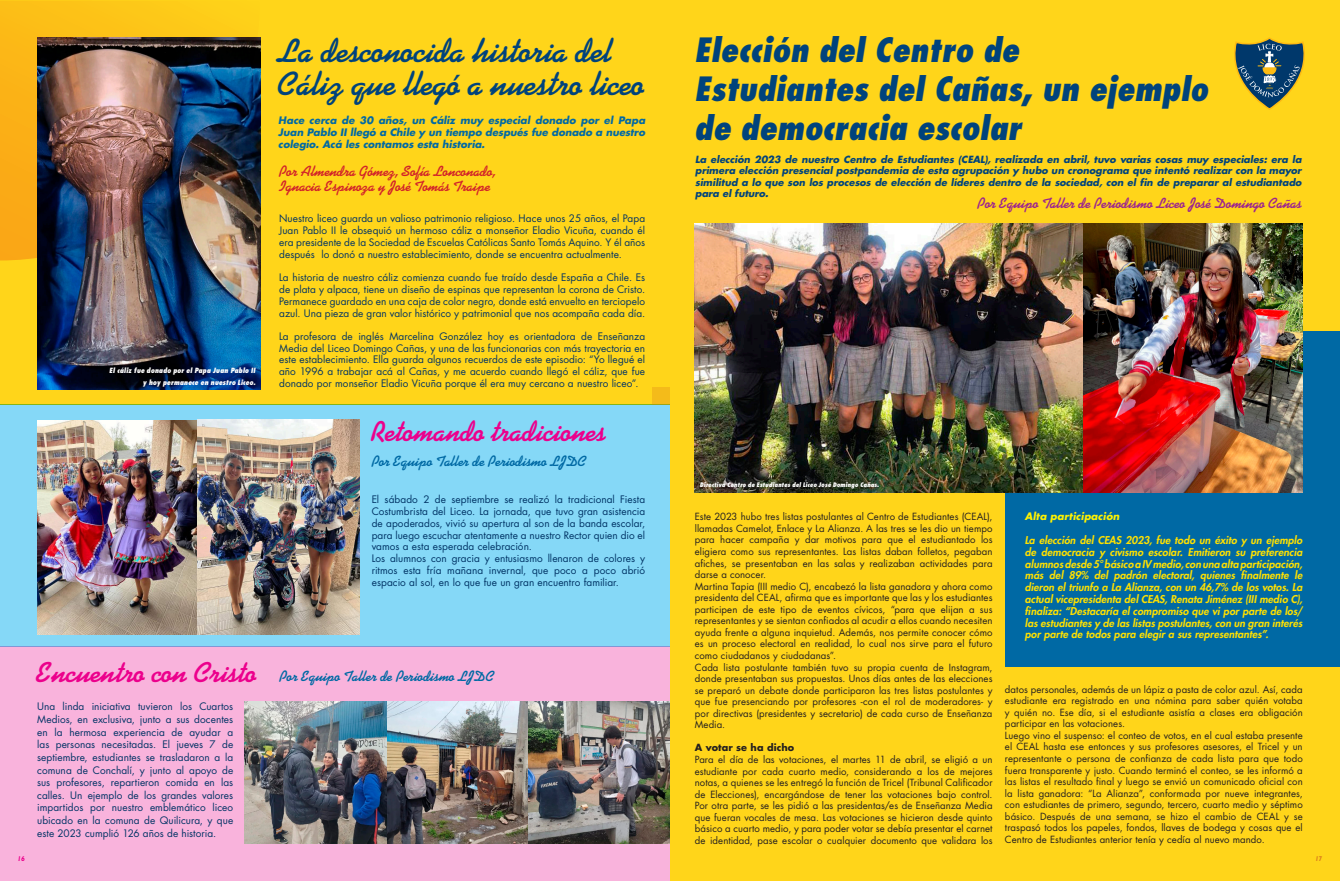
<style>
.page{position:relative;width:1340px;height:881px;background:#fff}
.page>*{position:absolute;margin:0;border:0;box-sizing:border-box;transform-origin:0 0}
.t1{font:700 33.86px "Kaufmann Std";color:#00437c}
.t2{font:italic 800 condensed 32.55px/39.1px "Futura Std";color:#00437c}
.t3{font:700 28.88px "Kaufmann Std";color:#ec008c}
.t4{font:700 14.79px/14.9px "Kaufmann Std";color:#d2232a}
.t5{font:700 14.79px "Kaufmann Std";color:#0069a4}
.t6{font:700 14.79px "Kaufmann Std";color:#9c248f}
.t7{font:italic 800 10.5px/11.8px "Futura Std";letter-spacing:.01em;color:#ffe100;text-align:justify}
.t8{font:10.06px/11.8px "Futura Std";letter-spacing:.005em;color:#003365;text-align:justify}
.El_Tomasino_II_Sin_T{font:italic 700 10.06px/12.1px "Futura Std";color:#0069a4;text-align:justify}
.t9{font:italic 700 10.06px "Futura Std";letter-spacing:.01em;color:#fff200}
.t10{font:9.62px/11.5px "Futura Std";letter-spacing:.005em;color:#231f20;text-align:justify}
.El_Tomasino_II_Sin_T-2{font:italic 700 9.62px/11.5px "Futura Std";color:#00437c;text-align:justify}
.t11{font:700 9.62px "Futura Std";letter-spacing:.01em;color:#231f20}
.El_Tomasino_II_Sin_T-3{font:italic 800 condensed 7px/11.4px "Futura Std";letter-spacing:.015em;color:#fff;text-align:right}
.El_Tomasino_II_Sin_T-4{font:italic 700 7px "Gill Sans Std";color:#ec008c}
.El_Tomasino_II_Sin_T-5{font:italic 700 7px "Gill Sans Std";color:#da7d1a}
.El_Tomasino_II_Sin_T-6{font:italic 800 condensed 6.12px "Futura Std";letter-spacing:.015em;color:#fff}
.s1{font-size:9.62px}
</style>
<div class="page">
<div style="left:0;top:0;width:670px;height:404px;background:#ffd51a"></div>
<div style="left:0;top:404px;width:670px;height:242px;background:#85d8f7"></div>
<div style="left:0;top:646px;width:670px;height:235px;background:#f9b3dc"></div>
<div style="left:670px;top:0;width:669px;height:881px;background:#ffd51a"></div>
<div style="left:652px;top:387px;width:18px;height:17px;background:#f4bb1a"></div>
<img style="left:37px;top:260px;width:223px;height:130px">
<div style="left:1005px;top:332px;width:334px;height:335px;background:#0069a4"></div>
<img style="left:694px;top:223px;width:608px;height:269px">
<img style="left:245px;top:702px;width:425px;height:141px">
<img style="left:37px;top:419px;width:322px;height:216px">
<img style="left:0;top:0;width:260px;height:260px">
<svg style="left:1234px;top:37px;width:70px;height:73px"></svg>
<p class="El_Tomasino_II_Sin_T-3" style="left:109px;top:365px;width:148px">El cáliz fue donado por el Papa Juan Pablo II y hoy permanece en nuestro Liceo.</p>
<p class="t1" style="left:278px;top:30px;width:335px">La desconocida historia del</p>
<p class="t1" style="left:278px;top:64px;width:368px">Cáliz que llegó a nuestro liceo</p>
<p class="El_Tomasino_II_Sin_T" style="left:278px;top:114px;width:368px">Hace cerca de 30 años, un Cáliz muy especial donado por el Papa Juan Pablo II llegó a Chile y un tiempo después fue donado a nuestro colegio. Acá les contamos esta historia<span class="s1">.</span></p>
<p class="t4" style="left:279px;top:164px;width:218px">Por Almendra Gómez, Sofía Lonconado,<br>Ignacia Espinoza y José Tomás Traipe</p>
<p class="t8" style="left:279px;top:212px;width:367px">Nuestro liceo guarda un valioso patrimonio religioso. Hace unos 25 años, el Papa Juan Pablo II le obsequió un hermoso cáliz a monseñor Eladio Vicuña, cuando él era presidente de la Sociedad de Escuelas Católicas Santo Tomás Aquino. Y él años después lo donó a nuestro establecimiento, donde se encuentra actualmente.</p>
<p class="t8" style="left:279px;top:272px;width:367px">La historia de nuestro cáliz comienza cuando fue traído desde España a Chile. Es de plata y alpaca, tiene un diseño de espinas que representan la corona de Cristo.<br>Permanece guardado en una caja de color negro, donde está envuelto en terciopelo azul. Una pieza de gran valor histórico y patrimonial que nos acompaña cada día.</p>
<p class="t8" style="left:279px;top:330px;width:367px">La profesora de inglés Marcelina González hoy es orientadora de Enseñanza Media del Liceo Domingo Cañas, y una de las funcionarias con más trayectoria en este establecimiento. Ella guarda algunos recuerdos de este episodio: “Yo llegué el año 1996 a trabajar acá al Cañas, y me acuerdo cuando llegó el cáliz, que fue donado por monseñor Eladio Vicuña porque él era muy cercano a nuestro liceo”.</p>
<p class="t3" style="left:372px;top:414px;width:236px">Retomando tradiciones</p>
<p class="t5" style="left:372px;top:452px;width:216px">Por Equipo Taller de Periodismo LJDC</p>
<p class="t8" style="left:372px;top:493px;width:275px">El sábado 2 de septiembre se realizó la tradicional Fiesta Costumbrista del Liceo. La jornada, que tuvo gran asistencia de apoderados, vivió su apertura al son de la banda escolar, para luego escuchar atentamente a nuestro Rector quien dio el vamos a esta esperada celebración.</p>
<p class="t8" style="left:372px;top:552px;width:275px">Los alumnos con gracia y entusiasmo llenaron de colores y ritmos esta fría mañana invernal, que poco a poco abrió espacio al sol, en lo que fue un gran encuentro familiar.</p>
<p class="t3" style="left:37px;top:655px;width:221px">Encuentro con Cristo</p>
<p class="t8" style="left:37px;top:700px;width:197px;line-height:12.7px">Una linda iniciativa tuvieron los Cuartos Medios, en exclusiva, junto a sus docentes en la hermosa experiencia de ayudar a las personas necesitadas. El jueves 7 de septiembre, estudiantes se trasladaron a la comuna de Conchalí, y junto al apoyo de sus profesores, repartieron comida en las calles. Un ejemplo de los grandes valores impartidos por nuestro emblemático liceo ubicado en la comuna de Quilicura, y que este 2023 cumplió 126 años de historia.</p>
<p class="t5" style="left:279px;top:667px;width:216px">Por Equipo Taller de Periodismo LJDC</p>
<p class="t2" style="left:694px;top:31px;width:326px">Elección del Centro de</p>
<p class="t2" style="left:694px;top:70px;width:515px">Estudiantes del Cañas, un ejemplo de democracia escolar</p>
<p class="El_Tomasino_II_Sin_T-2" style="left:695px;top:153px;width:608px">La elección 2023 de nuestro Centro de Estudiantes (CEAL), realizada en abril, tuvo varias cosas muy especiales: era la primera elección presencial postpandemia de esta agrupación y hubo un cronograma que intentó realizar con la mayor similitud a lo que son los procesos de elección de líderes dentro de la sociedad, con el fin de preparar al estudiantado para el futuro.</p>
<p class="t6" style="left:977px;top:194px;width:325px">Por Equipo Taller de Periodismo Liceo José Domingo Cañas</p>
<p class="El_Tomasino_II_Sin_T-6" style="left:699px;top:481px;width:181px">Directiva Centro de Estudiantes del Liceo José Domingo Cañas.</p>
<p class="t10" style="left:694px;top:511px;width:299px">Este 2023 hubo tres listas postulantes al Centro de Estudiantes (CEAL), llamadas Camelot, Enlace y La Alianza. A las tres se les dio un tiempo para hacer campaña y dar motivos para que el estudiantado los eligiera como sus representantes. Las listas daban folletos, pegaban afiches, se presentaban en las salas y realizaban actividades para darse a conocer.</p>
<p class="t10" style="left:694px;top:580px;width:299px">Martina Tapia (III medio C), encabezó la lista ganadora y ahora como presidenta del CEAL, afirma que es importante que las y los estudiantes participen de este tipo de eventos cívicos, “para que elijan a sus representantes y se sientan confiados al acudir a ellos cuando necesiten ayuda frente a alguna inquietud. Además, nos permite conocer cómo es un proceso electoral en realidad, lo cual nos sirve para el futuro como ciudadanos y ciudadanas”.</p>
<p class="t10" style="left:694px;top:661px;width:299px">Cada lista postulante también tuvo su propia cuenta de Instagram, donde presentaban sus propuestas. Unos días antes de las elecciones se preparó un debate donde participaron las tres listas postulantes y que fue presenciando por profesores -con el rol de moderadores- y por directivas (presidentes y secretario) de cada curso de Enseñanza Media.</p>
<p class="t11" style="left:694px;top:741px;width:101px">A votar se ha dicho</p>
<p class="t10" style="left:694px;top:753px;width:299px">Para el día de las votaciones, el martes 11 de abril, se eligió a un estudiante por cada cuarto medio, considerando a los de mejores notas, a quienes se les entregó la función de Tricel (Tribunal Calificador de Elecciones), encargándose de tener las votaciones bajo control.<br>Por otra parte, se les pidió a las presidentas/es de Enseñanza Media que fueran vocales de mesa. Las votaciones se hicieron desde quinto básico a cuarto medio, y para poder votar se debía presentar el carnet de identidad, pase escolar o cualquier documento que validara los</p>
<p class="t9" style="left:1024px;top:510px;width:96px">Alta participación</p>
<p class="t7" style="left:1024px;top:534px;width:279px">La elección del CEAS 2023, fue todo un éxito y un ejemplo de democracia y civismo escolar. Emitieron su preferencia alumnos desde 5° básico a IV medio, con una alta participación, más del 89% del padrón electoral, quienes finalmente le dieron el triunfo a La Alianza, con un 46,7% de los votos. La actual vicepresidenta del CEAS, Renata Jiménez (III medio C), finaliza: “Destacaría el compromiso que vi por parte de los/ las estudiantes y de las listas postulantes, con un gran interés por parte de todos para elegir a sus representantes”.</p>
<p class="t10" style="left:1005px;top:683px;width:299px">datos personales, además de un lápiz a pasta de color azul. Así, cada estudiante era registrado en una nómina para saber quién votaba y quién no. Ese día, si el estudiante asistía a clases era obligación participar en las votaciones.</p>
<p class="t10" style="left:1005px;top:729px;width:299px">Luego vino el suspenso: el conteo de votos, en el cual estaba presente el CEAL hasta ese entonces y sus profesores asesores, el Tricel y un representante o persona de confianza de cada lista para que todo fuera transparente y justo. Cuando terminó el conteo, se les informó a las listas el resultado final y luego se envió un comunicado oficial con la lista ganadora: “La Alianza”, conformada por nueve integrantes, con estudiantes de primero, segundo, tercero, cuarto medio y séptimo básico. Después de una semana, se hizo el cambio de CEAL y se traspasó todos los papeles, fondos, llaves de bodega y cosas que el Centro de Estudiantes anterior tenía y cedía al nuevo mando.</p>
<p class="El_Tomasino_II_Sin_T-4" style="left:18px;top:854px;width:9px">16</p>
<p class="El_Tomasino_II_Sin_T-5" style="left:1315px;top:854px;width:9px">17</p>
</div>
